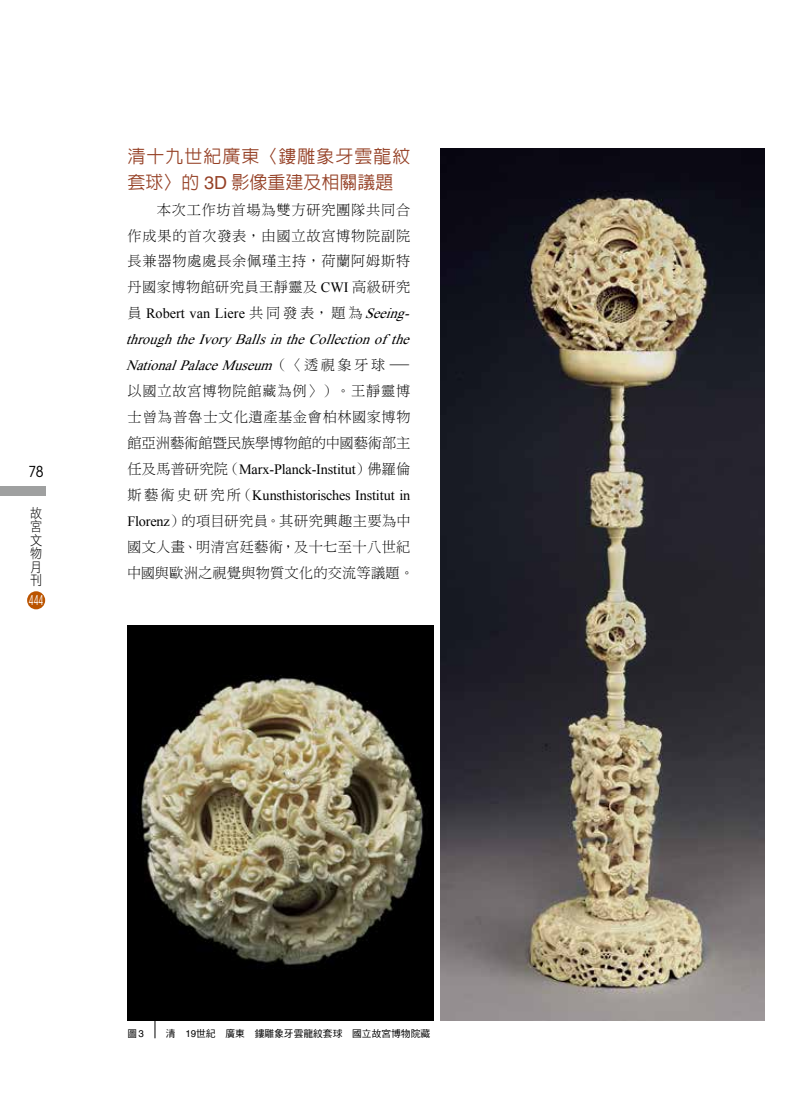
<style>
.page{position:relative;width:808px;height:1106px;background:#fff}
.page>*{position:absolute;margin:0;border:0;box-sizing:border-box;transform-origin:0 0}
.t1{font:500 18px/26px "AR Hei B5";letter-spacing:.055em;color:#954025}
.t2{font:condensed 15px "ITC Avant Garde Std";color:#000}
.t3{font:14.25px/26px "DF Ming Std W3";letter-spacing:.025em;color:#000;text-align:justify}
.t4{font:italic 14.25px/26px "Times New Roman";color:#000;text-align:justify}
.t5{font:14.25px/26px "Times New Roman";letter-spacing:-.01em;color:#000}
.t6{font:13.5px/13.5px "DF Hei Std W3";color:#000;scale:.9 1}
.t7{font:condensed 13.5px "ITC Avant Garde Std";color:#fff;scale:.7 1}
.t8{font:9.75px "DF Hei Std W5";color:#000}
.s1{font-family:"Helvetica";font-weight:400}
.s2{font-family:"Times New Roman"}
.s3{font-family:"DF Ming Std W3";font-style:normal}
.s4{font-style:normal}
.s5{font-family:"DF Hei Std W3";font-style:normal}
.s6{font-family:"DF Ming Std W3"}
.s7{font-family:"Helvetica"}
</style>
<div class="page">
<div style="left:27px;top:591px;width:18px;height:18px;background:#bb5400;border-radius:50%"></div>
<div style="left:0;top:487px;width:46px;height:9px;background:#9fa0a0"></div>
<hr style="left:155px;top:941px;width:1px;height:97px;background:#000">
<img style="left:128px;top:625px;width:306px;height:395px">
<img style="left:440px;top:149px;width:324px;height:871px">
<p class="t2" style="left:29px;top:463px;width:17px">78</p>
<p class="t6" style="left:30px;top:506px;width:15px">故宮文物月刊</p>
<p class="t7" style="left:29px;top:592px;width:23px">444</p>
<p class="t1" style="left:128px;top:143px;width:284px">清十九世紀廣東〈鏤雕象牙雲龍紋套球〉的 <span class="s1">3D</span> 影像重建及相關議題</p>
<p class="t3" style="left:128px;top:196px;width:284px">　　本次工作坊首場為雙方研究團隊共同合作成果的首次發表，由國立故宮博物院副院長兼器物處處長余佩瑾主持，荷蘭阿姆斯特丹國家博物館研究員王靜靈及 <span class="s2">CWI</span> 高級研究</p>
<p class="t4" style="left:126px;top:300px;width:291px"><span class="s3">員</span> <span class="s4">Robert van Liere</span> <span class="s3">共同發表，題為</span> Seeing&shy;throughtheIvoryBallsintheCollectionofthe NationalPalaceMuseum<span class="s3">（〈透視象牙球</span> <span class="s5">—</span></p>
<p class="t3" style="left:127px;top:378px;width:285px">以國立故宮博物院館藏為例〉）。王靜靈博士曾為普魯士文化遺產基金會柏林國家博物館亞洲藝術館暨民族學博物館的中國藝術部主</p>
<p class="t5" style="left:127px;top:456px;width:285px"><span class="s6">任及馬普研究院（</span>Marx-Planck-Institut<span class="s6">）佛羅倫斯藝術史研究所（</span>Kunsthistorisches Institut in</p>
<p class="t3" style="left:127px;top:508px;width:288px;text-align:left"><span class="s2">Florenz</span>）的項目研究員。其研究興趣主要為中國文人畫、明清宮廷藝術，及十七至十八世紀中國與歐洲之視覺與物質文化的交流等議題。</p>
<p class="t8" style="left:128px;top:1028px;width:18px">圖<span class="s7">3</span></p>
<p class="t8" style="left:166px;top:1028px;width:266px">清　<span class="s7">19</span>世紀　廣東　鏤雕象牙雲龍紋套球　國立故宮博物院藏</p>
</div>
